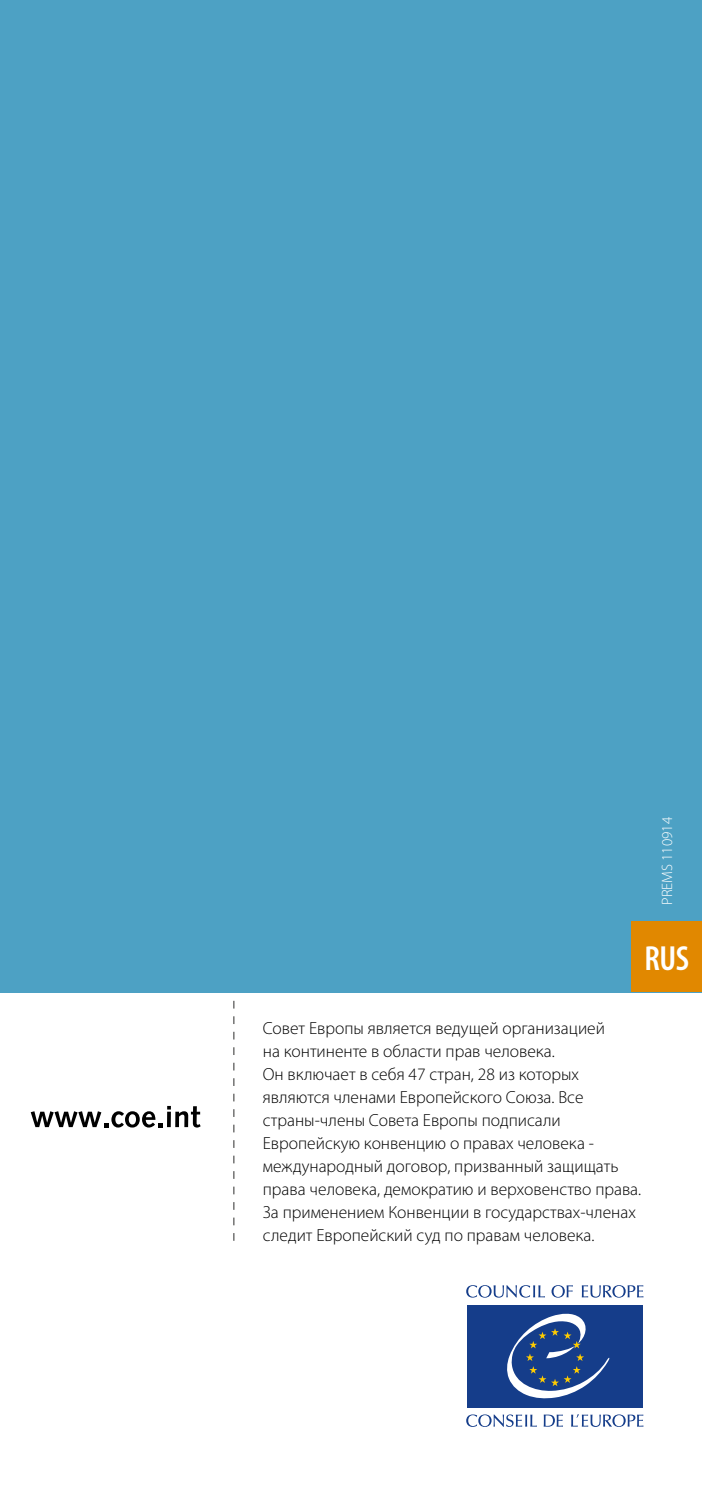
<style>
.page{position:relative;width:702px;height:1489px;background:#fff}
.page>*{position:absolute;margin:0;border:0;box-sizing:border-box;transform-origin:0 0}
.t1{font:600 condensed 35px "Myriad Pro";color:#fff}
.t2{font:300 17.5px/23px "Myriad Pro";color:#000}
.t3{font:300 15px "Myriad Pro";color:#fff}
</style>
<div class="page">
<svg style="left:551px;top:1285px;width:22px;height:12px"></svg>
<svg style="left:581px;top:1285px;width:62px;height:12px"></svg>
<svg style="left:466px;top:1285px;width:79px;height:12px"></svg>
<svg style="left:571px;top:1414px;width:72px;height:12px"></svg>
<svg style="left:543px;top:1414px;width:20px;height:12px"></svg>
<svg style="left:466px;top:1414px;width:71px;height:12px"></svg>
<div style="left:467px;top:1304px;width:176px;height:103px;background:#153d8a"></div>
<svg style="left:507px;top:1313px;width:103px;height:85px"></svg>
<svg style="left:233px;top:1000px;width:1px;height:240px"></svg>
<svg style="left:31px;top:1105px;width:170px;height:22px"></svg>
<div style="left:0;top:0;width:702px;height:992px;background:#4da1c4"></div>
<div style="left:631px;top:921px;width:71px;height:71px;background:#e18800"></div>
<p class="t3" style="left:658px;top:904px;width:89px;rotate:-90deg">PREMS 110914</p>
<h1 class="t1" style="left:644px;top:936px;width:46px">RUS</h1>
<p class="t2" style="left:263px;top:1016px;width:380px">Совет Европы является ведущей организацией<br>на континенте в области прав человека.<br>Он включает в себя 47 стран, 28 из которых являются членами Европейского Союза. Все страны-члены Совета Европы подписали Европейскую конвенцию о правах человека - международный договор, призванный защищать права человека, демократию и верховенство права.<br>За применением Конвенции в государствах-членах следит Европейский суд по правам человека.</p>
</div>
